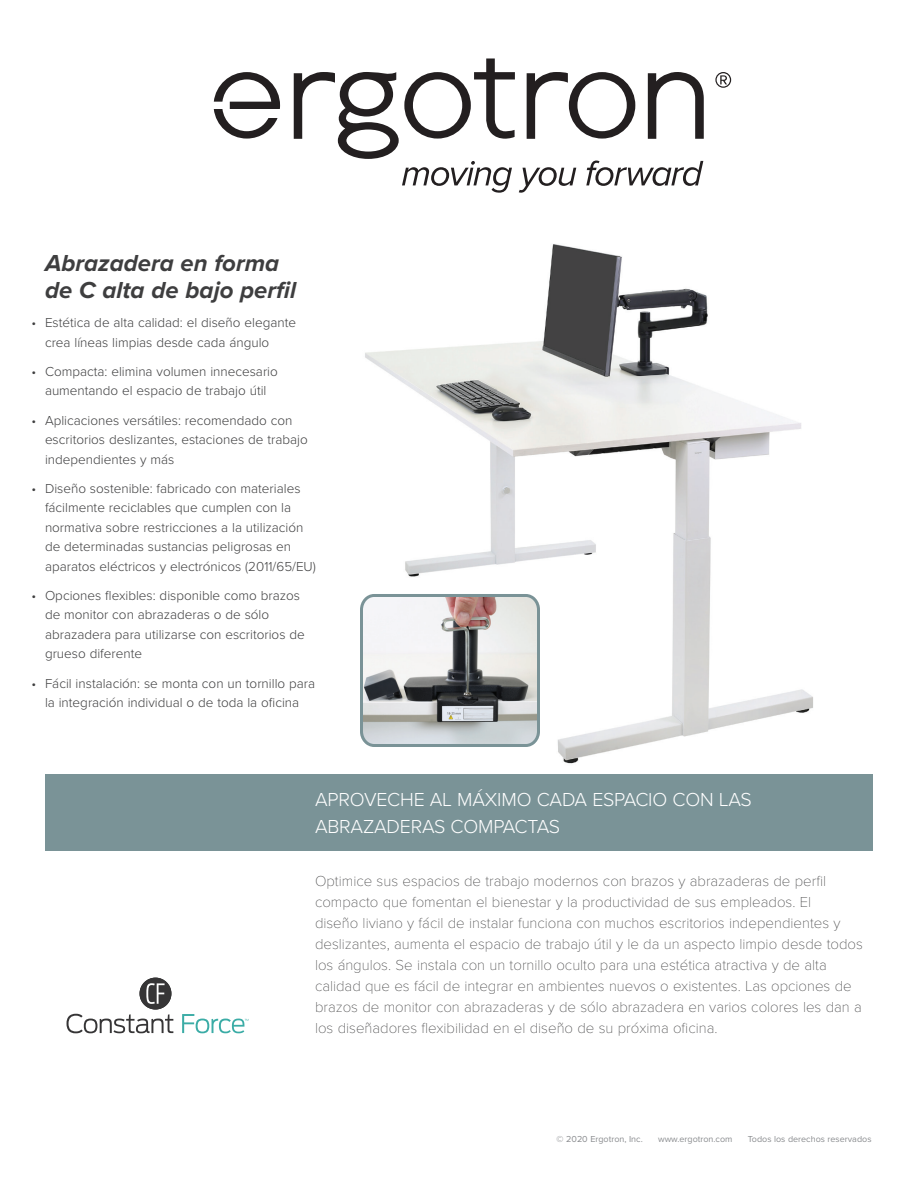
<style>
.page{position:relative;width:918px;height:1188px;background:#fff}
.page>*{position:absolute;margin:0;border:0;box-sizing:border-box;transform-origin:0 0}
.t1{font:italic 700 24px/27px "Proxima Nova";color:#3e3e3f}
.t2{font:300 19.5px/27px "Proxima Nova";letter-spacing:-.01em;color:#fff}
.t3{font:100 15px/21px "Proxima Nova T";color:#3e3e3f}
.t4{font:300 13.5px/19.5px "Proxima Nova";color:#3e3e3f}
.t5{font:9px "Proxima Nova";color:#8a8c8f}
</style>
<div class="page">
<div style="left:45px;top:774px;width:828px;height:76px;background:#7a9397"></div>
<svg style="left:715px;top:72px;width:16px;height:16px"></svg>
<svg style="left:214px;top:72px;width:66px;height:67px"></svg>
<svg style="left:294px;top:58px;width:410px;height:135px"></svg>
<svg style="left:182px;top:1014px;width:66px;height:19px"></svg>
<svg style="left:67px;top:1014px;width:106px;height:19px"></svg>
<div style="left:140px;top:978px;width:31px;height:32px;background:#363536;border-radius:50%"></div>
<svg style="left:146px;top:983px;width:19px;height:21px"></svg>
<img style="left:365px;top:244px;width:448px;height:520px">
<svg style="left:360px;top:592px;width:182px;height:156px"></svg>
<h1 class="t1" style="left:45px;top:250px;width:253px">Abrazadera en forma de C alta de bajo perfil</h1>
<p class="t4" style="left:45px;top:312px;width:253px;text-indent:-14px">• Estética de alta calidad: el diseño elegante crea líneas limpias desde cada ángulo</p>
<p class="t4" style="left:32px;top:361px;width:248px;text-align:center">• Compacta: elimina volumen innecesario aumentando el espacio de trabajo útil</p>
<p class="t4" style="left:45px;top:410px;width:264px;text-indent:-14px">• Aplicaciones versátiles: recomendado con escritorios deslizantes, estaciones de trabajo independientes y más</p>
<p class="t4" style="left:45px;top:478px;width:272px;text-indent:-14px">• Diseño sostenible: fabricado con materiales fácilmente reciclables que cumplen con la normativa sobre restricciones a la utilización de determinadas sustancias peligrosas en aparatos eléctricos y electrónicos (2011/65/EU)</p>
<p class="t4" style="left:45px;top:585px;width:261px;text-indent:-14px">• Opciones flexibles: disponible como brazos de monitor con abrazaderas o de sólo abrazadera para utilizarse con escritorios de grueso diferente</p>
<p class="t4" style="left:32px;top:673px;width:285px;text-align:center">• Fácil instalación: se monta con un tornillo para la integración individual o de toda la oficina</p>
<h2 class="t2" style="left:315px;top:785px;width:438px">APROVECHE AL MÁXIMO CADA ESPACIO CON LAS<br>ABRAZADERAS COMPACTAS</h2>
<p class="t3" style="left:315px;top:871px;width:549px">Optimice sus espacios de trabajo modernos con brazos y abrazaderas de perfil compacto que fomentan el bienestar y la productividad de sus empleados. El<br>diseño liviano y fácil de instalar funciona con muchos escritorios independientes y deslizantes, aumenta el espacio de trabajo útil y le da un aspecto limpio desde todos los ángulos. Se instala con un tornillo oculto para una estética atractiva y de alta calidad que es fácil de integrar en ambientes nuevos o existentes. Las opciones de brazos de monitor con abrazaderas y de sólo abrazadera en varios colores les dan a los diseñadores flexibilidad en el diseño de su próxima oficina.</p>
<p class="t5" style="left:557px;top:1134px;width:88px">© 2020 Ergotron, Inc.</p>
<p class="t5" style="left:658px;top:1134px;width:76px">www.ergotron.com</p>
<p class="t5" style="left:748px;top:1134px;width:125px">Todos los derechos reservados</p>
</div>
